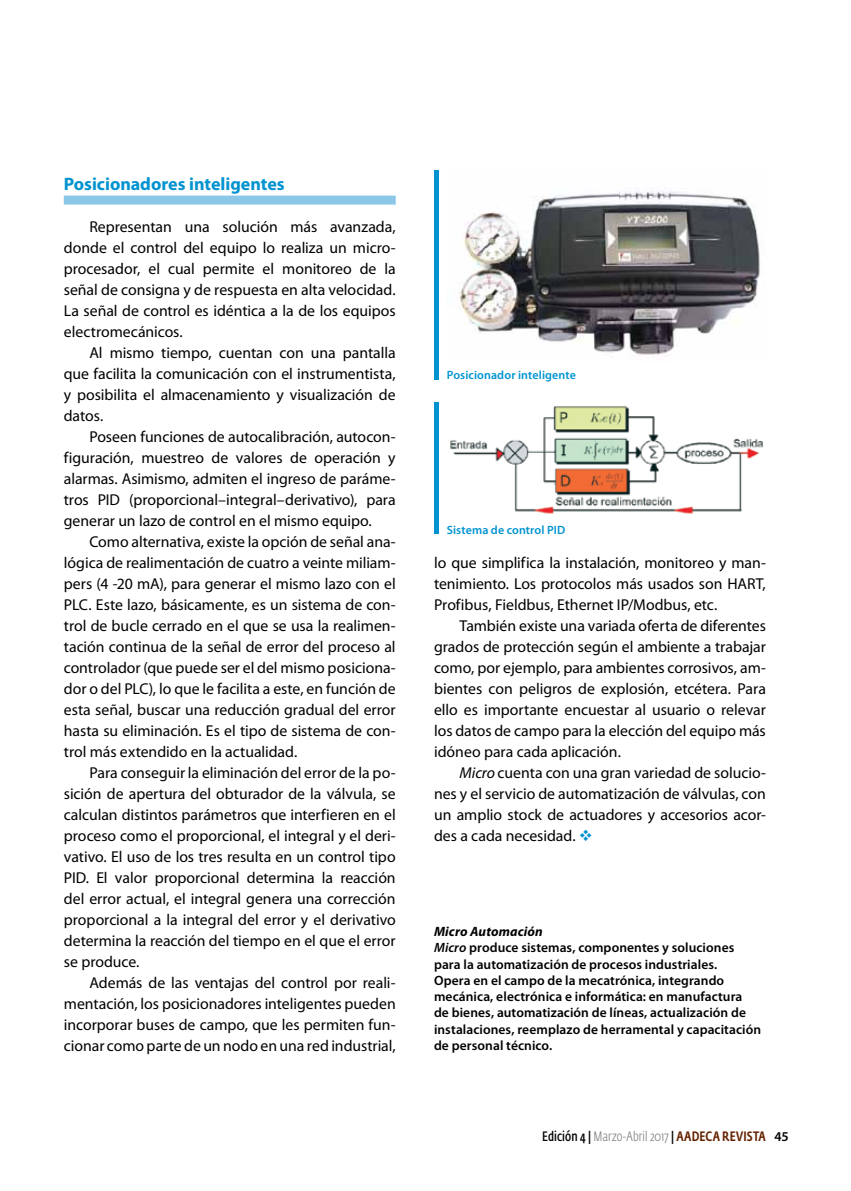
<style>
.page{position:relative;width:851px;height:1191px;background:#fff}
.page>*{position:absolute;margin:0;border:0;box-sizing:border-box;transform-origin:0 0}
.t1{font:700 18px "Myriad Pro";color:#0093d0}
.t2{font:15.75px/21px "Myriad Pro";color:#000;text-align:justify}
.t3{font:600 13.5px/16.2px "Myriad Pro";letter-spacing:.005em;color:#000}
.t4{font:300 13.5px "Fedra Sans Cond Std";letter-spacing:.005em;color:#808285}
.t5{font:600 12px "Myriad Pro";letter-spacing:.01em;color:#0093d0}
.s1{font-style:italic}
.s2{color:#0093d0}
.s3{font-weight:700;font-style:italic}
.s4{font-weight:600;color:#000}
.s5{font-weight:500;color:#000}
.s6{font-weight:500;color:#652300}
.s7{font-family:"Myriad Pro";font-weight:600;color:#000}
</style>
<div class="page">
<div style="left:64px;top:196px;width:331px;height:9px;background:#8ac7e8"></div>
<img style="left:450px;top:406px;width:313px;height:108px">
<hr style="left:434px;top:403px;width:4px;height:131px;background:#0093d0">
<img style="left:459px;top:190px;width:301px;height:170px">
<hr style="left:434px;top:170px;width:4px;height:209px;background:#0093d0">
<p class="t1" style="left:64px;top:173px;width:222px">Posicionadores inteligentes</p>
<p class="t2" style="left:64px;top:216px;width:333px;text-indent:26px">Representan una solución más avanzada, donde el control del equipo lo realiza un micro&shy;procesador, el cual permite el monitoreo de la señal de consigna y de respuesta en alta velocidad.<br>La señal de control es idéntica a la de los equipos electromecánicos.</p>
<p class="t2" style="left:64px;top:342px;width:333px;text-indent:26px">Al mismo tiempo, cuentan con una pantalla que facilita la comunicación con el instrumentista, y posibilita el almacenamiento y visualización de datos.</p>
<p class="t2" style="left:64px;top:426px;width:333px;text-indent:25px">Poseen funciones de autocalibración, autocon&shy;figuración, muestreo de valores de operación y alarmas. Asimismo, admiten el ingreso de paráme&shy;tros PID (proporcional–integral–derivativo), para generar un lazo de control en el mismo equipo.</p>
<p class="t2" style="left:64px;top:531px;width:333px;text-indent:25px">Como alternativa, existe la opción de señal ana&shy;lógica de realimentación de cuatro a veinte miliam&shy;pers (4 -20 mA), para generar el mismo lazo con el PLC. Este lazo, básicamente, es un sistema de con&shy;trol de bucle cerrado en el que se usa la realimen&shy;tación continua de la señal de error del proceso al controlador (que puede ser el del mismo posiciona&shy;dor o del PLC), lo que le facilita a este, en función de esta señal, buscar una reducción gradual del error hasta su eliminación. Es el tipo de sistema de con&shy;trol más extendido en la actualidad.</p>
<p class="t2" style="left:64px;top:762px;width:333px;text-indent:25px">Para conseguir la eliminación del error de la po&shy;sición de apertura del obturador de la válvula, se calculan distintos parámetros que interfieren en el proceso como el proporcional, el integral y el deri&shy;vativo. El uso de los tres resulta en un control tipo PID. El valor proporcional determina la reacción del error actual, el integral genera una corrección proporcional a la integral del error y el derivativo determina la reacción del tiempo en el que el error se produce.</p>
<p class="t2" style="left:64px;top:972px;width:333px;text-indent:25px">Además de las ventajas del control por reali&shy;mentación, los posicionadores inteligentes pueden incorporar buses de campo, que les permiten fun&shy;cionar como parte de un nodo en una red industrial,</p>
<p class="t5" style="left:446px;top:368px;width:131px">Posicionador inteligente</p>
<p class="t5" style="left:446px;top:523px;width:120px">Sistema de control PID</p>
<p class="t2" style="left:434px;top:552px;width:333px">lo que simplifica la instalación, monitoreo y man&shy;tenimiento. Los protocolos más usados son HART, Profibus, Fieldbus, Ethernet IP/Modbus, etc.</p>
<p class="t2" style="left:434px;top:615px;width:333px;text-indent:26px">También existe una variada oferta de diferentes grados de protección según el ambiente a trabajar como, por ejemplo, para ambientes corrosivos, am&shy;bientes con peligros de explosión, etcétera. Para ello es importante encuestar al usuario o relevar los datos de campo para la elección del equipo más idóneo para cada aplicación.</p>
<p class="t2" style="left:434px;top:762px;width:333px;text-indent:26px"><span class="s1">Micro</span> cuenta con una gran variedad de solucio&shy;nes y el servicio de automatización de válvulas, con un amplio stock de actuadores y accesorios acor&shy;des a cada necesidad. <span class="s2">❖</span></p>
<p class="t3" style="left:434px;top:924px;width:328px"><span class="s3">Micro Automación<br></span><span class="s1">Micro</span> produce sistemas, componentes y soluciones para la automatización de procesos industriales.<br>Opera en el campo de la mecatrónica, integrando mecánica, electrónica e informática: en manufactura<br>de bienes, automatización de líneas, actualización de instalaciones, reemplazo de herramental y capacitación de personal técnico.</p>
<p class="t4" style="left:542px;top:1128px;width:248px"><span class="s4">Edición 4</span> <span class="s5">|</span> Marzo-Abril 2017 <span class="s5">|</span> <span class="s6">AADECA REVISTA</span> <span class="s7">45</span></p>
</div>
